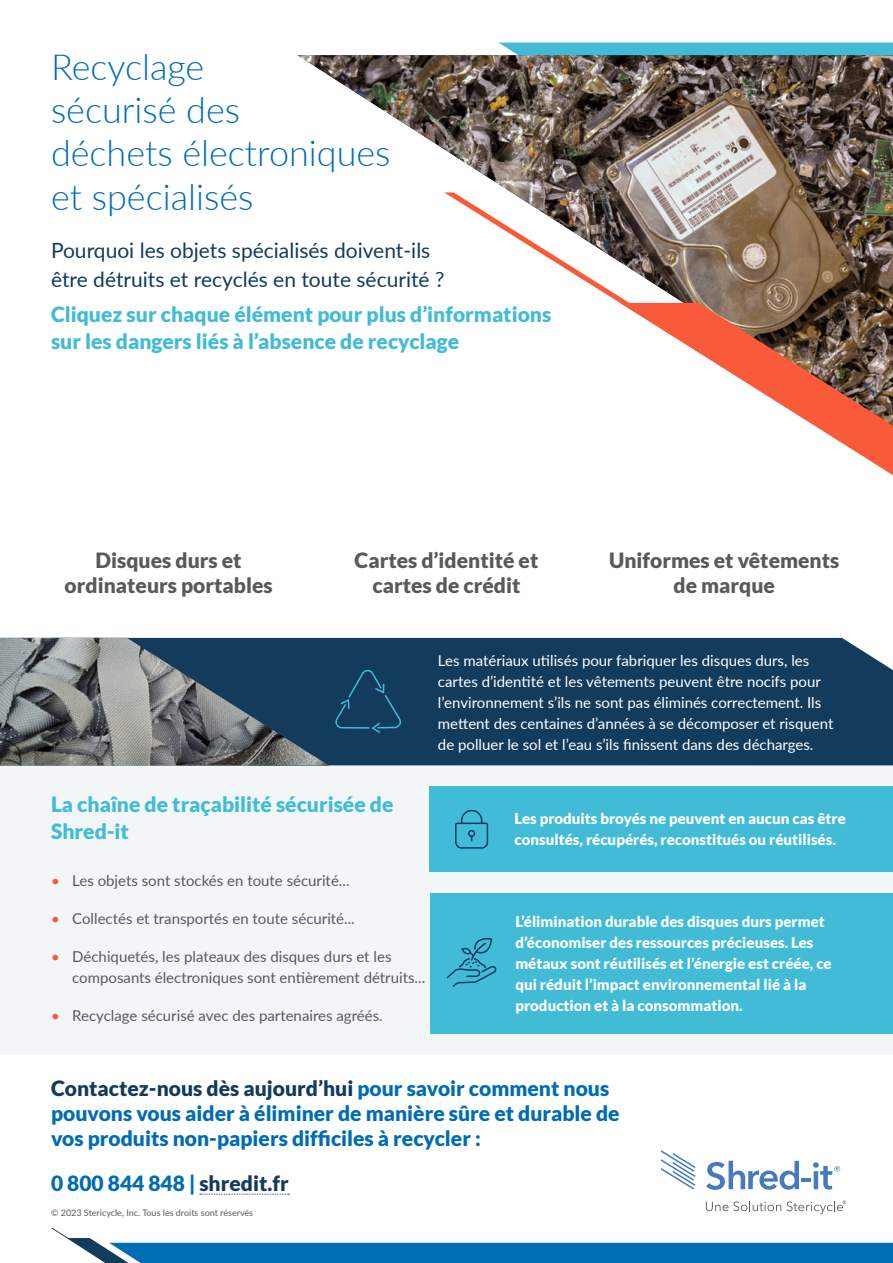
<style>
.page{position:relative;width:893px;height:1263px;background:#fff}
.page>*{position:absolute;margin:0;border:0;box-sizing:border-box;transform-origin:0 0}
.t1{font:300 36px/43.2px "Lato";color:#006cb4}
.t2{font:900 21px/25.2px "Lato";color:#006cb4}
.t3{font:900 21px/27px "Lato";color:#41bbd6}
.t4{font:900 21px/25.2px "Lato";color:#58595b;text-align:center}
.t5{font:21px/29.5px "Lato";color:#123b5c}
.t6{font:900 15px/21px "Lato";color:#fff}
.t7{font:15px/21px "Lato";color:#fff}
.t8{font:15px/21px "Lato";color:#58595b}
.t9{font:9px "Lato";color:#58595b}
.s1{color:#f85a3a}
.s2{color:#123b5c}
</style>
<div class="page">
<div style="left:0;top:765px;width:893px;height:289px;background:#f2f6f7"></div>
<div style="left:499px;top:43px;width:394px;height:12px;background:#41bbd6"></div>
<img style="left:298px;top:55px;width:595px;height:248px">
<div style="left:401px;top:638px;width:492px;height:127px;background:#123b5c"></div>
<svg style="left:444px;top:192px;width:349px;height:111px"></svg>
<svg style="left:620px;top:303px;width:273px;height:172px"></svg>
<svg style="left:200px;top:1194px;width:89px;height:1px"></svg>
<div style="left:329px;top:638px;width:72px;height:127px;background:#123b5c"></div>
<img style="left:0;top:638px;width:329px;height:127px">
<div style="left:430px;top:893px;width:463px;height:140px;background:#41bbd6"></div>
<div style="left:429px;top:787px;width:464px;height:85px;background:#41bbd6"></div>
<svg style="left:455px;top:809px;width:34px;height:40px"></svg>
<svg style="left:447px;top:938px;width:50px;height:49px"></svg>
<svg style="left:51px;top:1228px;width:842px;height:35px"></svg>
<svg style="left:661px;top:1150px;width:35px;height:39px"></svg>
<svg style="left:706px;top:1161px;width:134px;height:29px"></svg>
<svg style="left:706px;top:1200px;width:140px;height:14px"></svg>
<h1 class="t1" style="left:51px;top:44px;width:341px">Recyclage<br>sécurisé des<br>déchets électroniques et spécialisés</h1>
<h2 class="t5" style="left:51px;top:235px;width:395px">Pourquoi les objets spécialisés doivent-ils être détruits et recyclés en toute sécurité ?</h2>
<h2 class="t3" style="left:51px;top:301px;width:502px">Cliquez sur chaque élément pour plus d’informations sur les dangers liés à l’absence de recyclage</h2>
<h2 class="t4" style="left:65px;top:547px;width:210px">Disques durs et ordinateurs portables</h2>
<h2 class="t4" style="left:355px;top:547px;width:185px">Cartes d’identité et cartes de crédit</h2>
<h2 class="t4" style="left:609px;top:547px;width:232px">Uniformes et vêtements de marque</h2>
<p class="t7" style="left:438px;top:649px;width:397px">Les matériaux utilisés pour fabriquer les disques durs, les cartes d’identité et les vêtements peuvent être nocifs pour l’environnement s’ils ne sont pas éliminés correctement. Ils mettent des centaines d’années à se décomposer et risquent de polluer le sol et l’eau s’ils finissent dans des décharges.</p>
<h2 class="t3" style="left:51px;top:790px;width:344px">La chaîne de traçabilité sécurisée de<br>Shred-it</h2>
<p class="t8" style="left:51px;top:869px;width:300px"><span class="s1">•</span> Les objets sont stockés en toute sécurité...</p>
<p class="t8" style="left:51px;top:907px;width:305px"><span class="s1">•</span> Collectés et transportés en toute sécurité...</p>
<p class="t8" style="left:72px;top:945px;width:354px;text-indent:-21px"><span class="s1">•</span> Déchiquetés, les plateaux des disques durs et les composants électroniques sont entièrement détruits...</p>
<p class="t8" style="left:51px;top:1004px;width:333px"><span class="s1">•</span> Recyclage sécurisé avec des partenaires agréés.</p>
<p class="t6" style="left:514px;top:808px;width:333px">Les produits broyés ne peuvent en aucun cas être consultés, récupérés, reconstitués ou réutilisés.</p>
<p class="t6" style="left:515px;top:910px;width:318px">L’élimination durable des disques durs permet d’économiser des ressources précieuses. Les métaux sont réutilisés et l’énergie est créée, ce qui réduit l’impact environnemental lié à la production et à la consommation.</p>
<h2 class="t2" style="left:51px;top:1075px;width:570px"><span class="s2">Contactez-nous dès aujourd’hui</span> pour savoir comment nous pouvons vous aider à éliminer de manière sûre et durable de vos produits non-papiers difficiles à recycler :</h2>
<h2 class="t2" style="left:51px;top:1170px;width:239px">0 800 844 848 | <span class="s2">shredit.fr</span></h2>
<p class="t9" style="left:51px;top:1206px;width:204px">© 2023 Stericycle, Inc. Tous les droits sont réservés</p>
</div>
